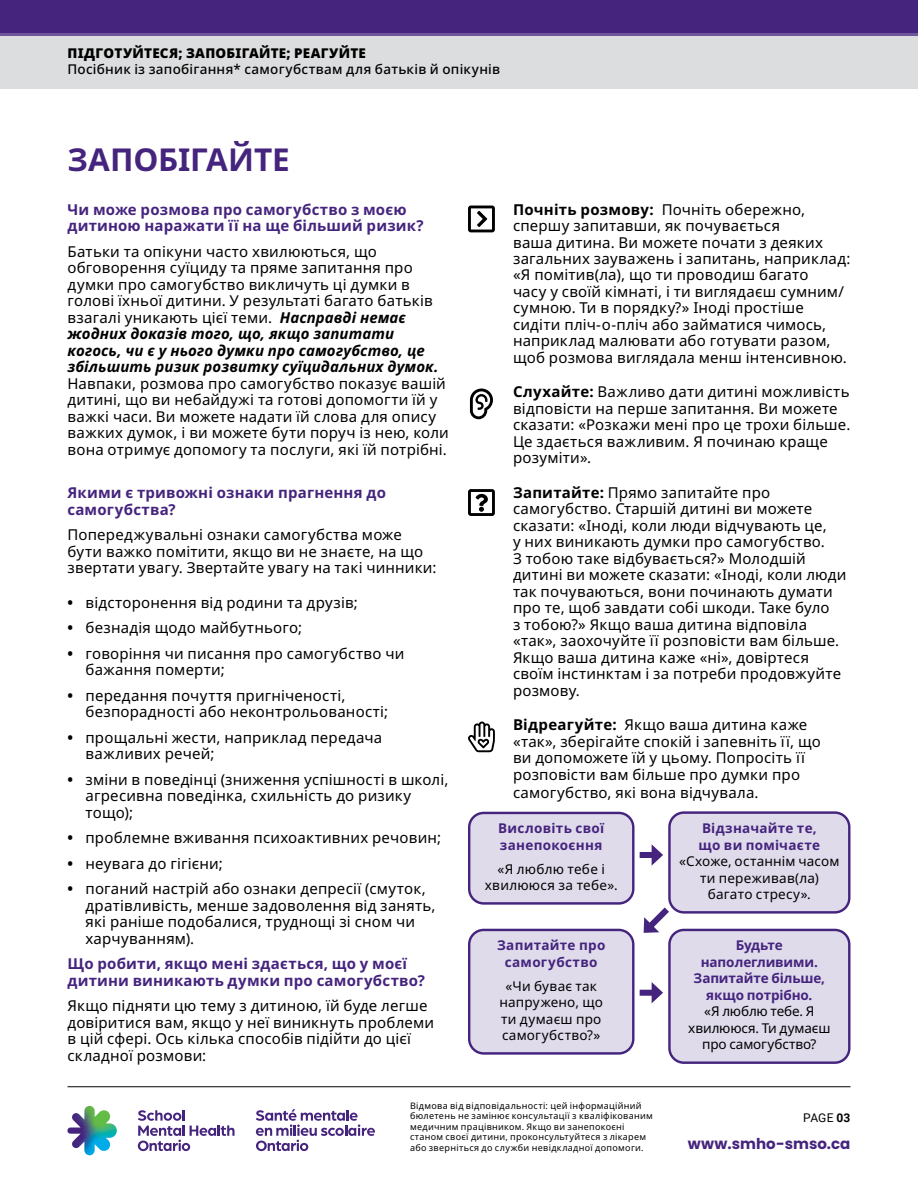
<style>
.page{position:relative;width:918px;height:1188px;background:#fff}
.page>*{position:absolute;margin:0;border:0;box-sizing:border-box;transform-origin:0 0}
.H1_-_Span_2_Columns{font:700 31.5px "Noto Sans";color:#45247e}
.Body_Copy_-_Indented{font:15px/16.5px "Noto Sans";letter-spacing:.01em;color:#000}
.Body_Copy{font:15px/16.5px "Noto Sans";letter-spacing:.01em;color:#000}
.Bullets_-_Start{font:15px/16.5px "Noto Sans";letter-spacing:.01em;color:#000}
.H2_-_S{font:700 15px/16.5px "Noto Sans";letter-spacing:.01em;color:#45247e}
.Bullets_-_Start-2{font:700 15px/16.5px "Noto Sans";letter-spacing:.015em;color:#45247e}
.t1{font:700 15px "Poppins";letter-spacing:.005em;color:#45247e}
.CallOut_-_Purple_Stroke_LightPurple_Fill{font:13.5px/16.5px "Noto Sans";letter-spacing:.015em;color:#000;text-align:center}
.CallOut_-_Purple_Stroke_LightPurple_Fill-2{font:700 13.5px/16.5px "Noto Sans";letter-spacing:-.01em;color:#45247e;text-align:center}
.t2{font:500 13.5px "Noto Sans";letter-spacing:.02em;color:#000}
.CallOut_-_Purple_Stroke_LightPurple_Fill-3{font:700 13.5px/16.5px "Noto Sans";letter-spacing:.01em;color:#45247e}
.t3{font:900 13.5px "Noto Sans";letter-spacing:.015em;color:#000}
.t4{font:12px "Roboto";color:#000}
.t5{font:9px/10.5px "Noto Sans";letter-spacing:.035em;color:#000}
.s1{font-weight:700;font-style:italic}
.s2{font-weight:700}
.s3{font-weight:700;color:#45247e}
.s4{font-weight:400;color:#000}
</style>
<div class="page">
<svg style="left:468px;top:206px;width:27px;height:26px"></svg>
<svg style="left:470px;top:389px;width:23px;height:30px"></svg>
<svg style="left:468px;top:489px;width:27px;height:27px"></svg>
<svg style="left:468px;top:722px;width:27px;height:30px"></svg>
<div style="left:640px;top:852px;width:15px;height:6px;background:#45247e"></div>
<svg style="left:652px;top:844px;width:11px;height:22px"></svg>
<div style="left:640px;top:990px;width:15px;height:6px;background:#45247e"></div>
<svg style="left:652px;top:982px;width:11px;height:21px"></svg>
<svg style="left:643px;top:907px;width:31px;height:28px"></svg>
<div style="left:469px;top:812px;width:164px;height:93px;background:#dfdbeb;border-radius:14px"></div>
<div style="left:468px;top:812px;width:167px;height:93px;border:2px solid #45247e;border-radius:14px"></div>
<div style="left:669px;top:811px;width:180px;height:103px;background:#dfdbeb;border-radius:14px"></div>
<div style="left:668px;top:811px;width:183px;height:103px;border:2px solid #45247e;border-radius:14px"></div>
<div style="left:469px;top:929px;width:164px;height:126px;background:#dfdbeb;border-radius:14px"></div>
<div style="left:468px;top:929px;width:167px;height:126px;border:2px solid #45247e;border-radius:14px"></div>
<div style="left:669px;top:929px;width:180px;height:135px;background:#dfdbeb;border-radius:14px"></div>
<div style="left:668px;top:929px;width:183px;height:135px;border:2px solid #45247e;border-radius:14px"></div>
<div style="left:0;top:0;width:918px;height:34px;background:#45247e"></div>
<hr style="left:0;top:34px;width:918px;height:2px;background:#6d579a">
<div style="left:0;top:36px;width:918px;height:53px;background:#dcddde"></div>
<hr style="left:68px;top:1086px;width:782px;height:1px;background:#000">
<svg style="left:67px;top:1106px;width:50px;height:49px"></svg>
<svg style="left:256px;top:1109px;width:119px;height:42px"></svg>
<svg style="left:138px;top:1110px;width:97px;height:41px"></svg>
<p class="t3" style="left:68px;top:43px;width:300px">ПІДГОТУЙТЕСЯ; ЗАПОБІГАЙТЕ; РЕАГУЙТЕ</p>
<p class="t2" style="left:68px;top:60px;width:434px">Посібник із запобігання* самогубствам для батьків й опікунів</p>
<h1 class="H1_-_Span_2_Columns" style="left:68px;top:137px;width:224px">ЗАПОБІГАЙТЕ</h1>
<h2 class="H2_-_S" style="left:68px;top:201px;width:358px">Чи може розмова про самогубство з моєю дитиною наражати її на ще більший ризик?</h2>
<p class="Body_Copy" style="left:68px;top:243px;width:383px">Батьки та опікуни часто хвилюються, що обговорення суїциду та пряме запитання про думки про самогубство викличуть ці думки в голові їхньої дитини. У результаті багато батьків взагалі уникають цієї теми. <span class="s1">Насправді немає жодних доказів того, що, якщо запитати когось, чи є у нього думки про самогубство, це збільшить ризик розвитку суїцидальних думок.<br></span>Навпаки, розмова про самогубство показує вашій дитині, що ви небайдужі та готові допомогти їй у важкі часи. Ви можете надати їй слова для опису важких думок, і ви можете бути поруч із нею, коли вона отримує допомогу та послуги, які їй потрібні.</p>
<h2 class="H2_-_S" style="left:68px;top:485px;width:320px">Якими є тривожні ознаки прагнення до самогубства?</h2>
<p class="Body_Copy" style="left:68px;top:527px;width:371px">Попереджувальні ознаки самогубства може бути важко помітити, якщо ви не знаєте, на що звертати увагу. Звертайте увагу на такі чинники:</p>
<p class="Bullets_-_Start" style="left:68px;top:594px;width:292px"><span class="s2">•</span> відсторонення від родини та друзів;</p>
<p class="Bullets_-_Start" style="left:68px;top:620px;width:236px"><span class="s2">•</span> безнадія щодо майбутнього;</p>
<p class="Bullets_-_Start" style="left:86px;top:645px;width:320px;text-indent:-18px"><span class="s2">•</span> говоріння чи писання про самогубство чи бажання померти;</p>
<p class="Bullets_-_Start" style="left:86px;top:687px;width:304px;text-indent:-18px"><span class="s2">•</span> передання почуття пригніченості, безпорадності або неконтрольованості;</p>
<p class="Bullets_-_Start" style="left:86px;top:729px;width:298px;text-indent:-18px"><span class="s2">•</span> прощальні жести, наприклад передача важливих речей;</p>
<p class="Bullets_-_Start" style="left:86px;top:771px;width:364px;text-indent:-18px"><span class="s2">•</span> зміни в поведінці (зниження успішності в школі, агресивна поведінка, схильність до ризику тощо);</p>
<p class="Bullets_-_Start" style="left:68px;top:830px;width:375px"><span class="s2">•</span> проблемне вживання психоактивних речовин;</p>
<p class="Bullets_-_Start" style="left:68px;top:855px;width:157px"><span class="s2">•</span> неувага до гігієни;</p>
<p class="Bullets_-_Start" style="left:86px;top:881px;width:352px;text-indent:-18px"><span class="s2">•</span> поганий настрій або ознаки депресії (смуток, дратівливість, менше задоволення від занять, які раніше подобалися, труднощі зі сном чи харчуванням).</p>
<p class="Bullets_-_Start-2" style="left:68px;top:956px;width:359px">Що робити, якщо мені здається, що у моєї дитини виникають думки про самогубство?</p>
<p class="Body_Copy" style="left:68px;top:998px;width:368px">Якщо підняти цю тему з дитиною, їй буде легше довіритися вам, якщо у неї виникнуть проблеми в цій сфері. Ось кілька способів підійти до цієї складної розмови:</p>
<p class="Body_Copy_-_Indented" style="left:513px;top:201px;width:339px"><span class="s2">Почніть розмову:</span> Почніть обережно, спершу запитавши, як почувається<br>ваша дитина. Ви можете почати з деяких загальних зауважень і запитань, наприклад: «Я помітив(ла), що ти проводиш багато<br>часу у своїй кімнаті, і ти виглядаєш сумним/ сумною. Ти в порядку?» Іноді простіше сидіти пліч-о-пліч або займатися чимось, наприклад малювати або готувати разом, щоб розмова виглядала менш інтенсивною.</p>
<p class="Body_Copy_-_Indented" style="left:513px;top:384px;width:339px"><span class="s2">Слухайте:</span> Важливо дати дитині можливість відповісти на перше запитання. Ви можете сказати: «Розкажи мені про це трохи більше.<br>Це здається важливим. Я починаю краще розуміти».</p>
<p class="Body_Copy_-_Indented" style="left:513px;top:485px;width:335px"><span class="s2">Запитайте:</span> Прямо запитайте про самогубство. Старшій дитині ви можете сказати: «Іноді, коли люди відчувають це,<br>у них виникають думки про самогубство.<br>З тобою таке відбувається?» Молодшій дитині ви можете сказати: «Іноді, коли люди так почуваються, вони починають думати про те, щоб завдати собі шкоди. Таке було<br>з тобою?» Якщо ваша дитина відповіла «так», заохочуйте її розповісти вам більше.<br>Якщо ваша дитина каже «ні», довіртеся своїм інстинктам і за потреби продовжуйте розмову.</p>
<p class="Body_Copy_-_Indented" style="left:513px;top:717px;width:309px"><span class="s2">Відреагуйте:</span> Якщо ваша дитина каже «так», зберігайте спокій і запевніть її, що ви допоможете їй у цьому. Попросіть її розповісти вам більше про думки про</p>
<p class="Body_Copy_-_Indented" style="left:513px;top:785px;width:247px">самогубство, які вона відчувала.</p>
<p class="CallOut_-_Purple_Stroke_LightPurple_Fill-3" style="left:498px;top:821px;width:108px">Висловіть свої занепокоєння</p>
<p class="CallOut_-_Purple_Stroke_LightPurple_Fill" style="left:485px;top:861px;width:134px">«Я люблю тебе і хвилююся за тебе».</p>
<p class="CallOut_-_Purple_Stroke_LightPurple_Fill" style="left:679px;top:820px;width:162px"><span class="s3">Відзначайте те,<br>що ви помічаєте </span>«Схоже, останнім часом ти переживав(ла) багато стресу».</p>
<p class="CallOut_-_Purple_Stroke_LightPurple_Fill-3" style="left:497px;top:938px;width:110px;text-align:center">Запитайте про самогубство</p>
<p class="CallOut_-_Purple_Stroke_LightPurple_Fill" style="left:499px;top:978px;width:105px">«Чи буває так напружено, що ти думаєш про самогубство?»</p>
<p class="CallOut_-_Purple_Stroke_LightPurple_Fill-2" style="left:688px;top:938px;width:144px">Будьте наполегливими.<br>Запитайте більше, якщо потрібно.<br><span class="s4">«Я люблю тебе. Я хвилююся. Ти думаєш про самогубство?</span></p>
<p class="t5" style="left:410px;top:1100px;width:244px">Відмова від відповідальності: цей інформаційний бюлетень не замінює консультації з кваліфікованим медичним працівником. Якщо ви занепокоєні станом своєї дитини, проконсультуйтеся з лікарем або зверніться до служби невідкладної допомоги.</p>
<p class="t4" style="left:803px;top:1109px;width:49px">PAGE <span class="s2">03</span></p>
<p class="t1" style="left:688px;top:1135px;width:164px">www.smho-smso.ca</p>
</div>
